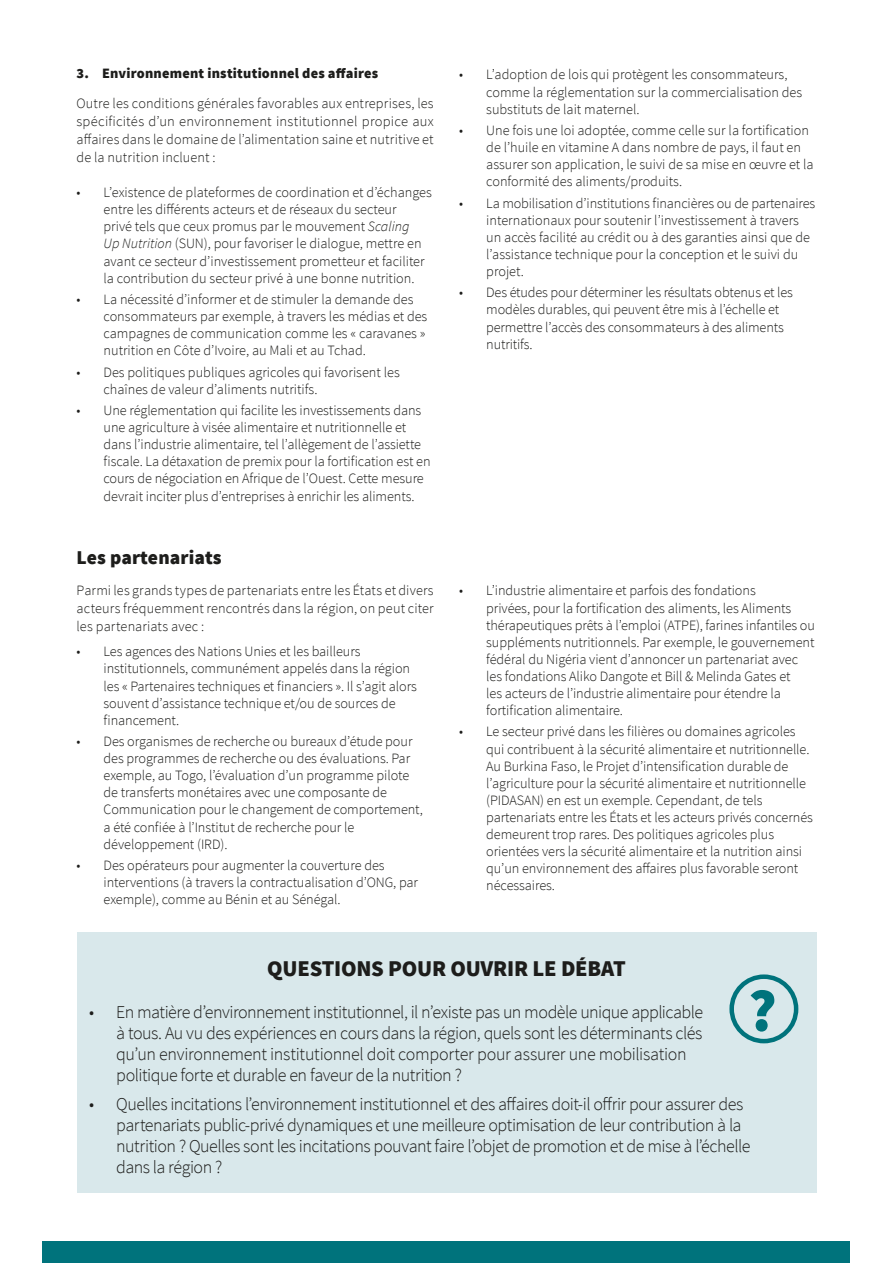
<style>
.page{position:relative;width:893px;height:1263px;background:#fff}
.page>*{position:absolute;margin:0;border:0;box-sizing:border-box;transform-origin:0 0}
.t1{font:900 60px "Source Sans Pro";color:#00737c}
.t2{font:900 22.5px "Source Sans Pro";letter-spacing:-.01em;color:#1d1d1b}
.t3{font:900 19.5px "Source Sans Pro";letter-spacing:.005em;color:#1d1d1b}
.t4{font:300 18px/21px "Source Sans Pro";letter-spacing:-.03em;color:#1d1d1b}
.t5{font:300 14.25px/17.1px "Source Sans Pro";letter-spacing:-.005em;color:#1d1d1b}
.t6{font:900 14.25px "Source Sans Pro";letter-spacing:.015em;color:#1d1d1b}
.s1{font-style:italic}
</style>
<div class="page">
<div style="left:43px;top:1242px;width:807px;height:21px;background:#00737c"></div>
<div style="left:77px;top:932px;width:739px;height:261px;background:#d9e8eb"></div>
<div style="left:729px;top:974px;width:69px;height:69px;border:4px solid #00737c;border-radius:50%"></div>
<p class="t6" style="left:77px;top:64px;width:303px">3. Environnement institutionnel des affaires</p>
<p class="t5" style="left:77px;top:94px;width:359px;line-height:18px;text-align:justify">Outre les conditions générales favorables aux entreprises, les spécificités d’un environnement institutionnel propice aux affaires dans le domaine de l’alimentation saine et nutritive et de la nutrition incluent :</p>
<p class="t5" style="left:104px;top:184px;width:330px;text-indent:-27px">• L’existence de plateformes de coordination et d’échanges entre les différents acteurs et de réseaux du secteur<br>privé tels que ceux promus par le mouvement <span class="s1">Scaling<br>Up Nutrition</span> (SUN), pour favoriser le dialogue, mettre en avant ce secteur d’investissement prometteur et faciliter la contribution du secteur privé à une bonne nutrition.</p>
<p class="t5" style="left:104px;top:291px;width:325px;text-indent:-27px">• La nécessité d’informer et de stimuler la demande des consommateurs par exemple, à travers les médias et des campagnes de communication comme les « caravanes » nutrition en Côte d’Ivoire, au Mali et au Tchad.</p>
<p class="t5" style="left:104px;top:363px;width:298px;text-indent:-27px">• Des politiques publiques agricoles qui favorisent les chaînes de valeur d’aliments nutritifs.</p>
<p class="t5" style="left:104px;top:402px;width:329px;text-indent:-27px">• Une réglementation qui facilite les investissements dans une agriculture à visée alimentaire et nutritionnelle et dans l’industrie alimentaire, tel l’allègement de l’assiette fiscale. La détaxation de premix pour la fortification est en cours de négociation en Afrique de l’Ouest. Cette mesure devrait inciter plus d’entreprises à enrichir les aliments.</p>
<h3 class="t3" style="left:77px;top:545px;width:147px">Les partenariats</h3>
<p class="t5" style="left:77px;top:581px;width:359px;line-height:18px;text-align:justify">Parmi les grands types de partenariats entre les États et divers acteurs fréquemment rencontrés dans la région, on peut citer les partenariats avec :</p>
<p class="t5" style="left:104px;top:643px;width:315px;text-indent:-27px">• Les agences des Nations Unies et les bailleurs institutionnels, communément appelés dans la région les « Partenaires techniques et financiers ». Il s’agit alors souvent d’assistance technique et/ou de sources de financement.</p>
<p class="t5" style="left:104px;top:733px;width:321px;text-indent:-27px">• Des organismes de recherche ou bureaux d’étude pour des programmes de recherche ou des évaluations. Par exemple, au Togo, l’évaluation d’un programme pilote de transferts monétaires avec une composante de Communication pour le changement de comportement, a été confiée à l’Institut de recherche pour le développement (IRD).</p>
<p class="t5" style="left:104px;top:857px;width:316px;text-indent:-27px">• Des opérateurs pour augmenter la couverture des interventions (à travers la contractualisation d’ONG, par exemple), comme au Bénin et au Sénégal.</p>
<p class="t5" style="left:486px;top:66px;width:317px;text-indent:-27px">• L’adoption de lois qui protègent les consommateurs, comme la réglementation sur la commercialisation des substituts de lait maternel.</p>
<p class="t5" style="left:486px;top:122px;width:329px;text-indent:-27px">• Une fois une loi adoptée, comme celle sur la fortification de l’huile en vitamine A dans nombre de pays, il faut en assurer son application, le suivi de sa mise en œuvre et la conformité des aliments/produits.</p>
<p class="t5" style="left:486px;top:194px;width:331px;text-indent:-27px">• La mobilisation d’institutions financières ou de partenaires internationaux pour soutenir l’investissement à travers un accès facilité au crédit ou à des garanties ainsi que de l’assistance technique pour la conception et le suivi du projet.</p>
<p class="t5" style="left:486px;top:284px;width:308px;text-indent:-27px">• Des études pour déterminer les résultats obtenus et les modèles durables, qui peuvent être mis à l’échelle et permettre l’accès des consommateurs à des aliments nutritifs.</p>
<p class="t5" style="left:486px;top:582px;width:330px;text-indent:-27px">• L’industrie alimentaire et parfois des fondations<br>privées, pour la fortification des aliments, les Aliments thérapeutiques prêts à l’emploi (ATPE), farines infantiles ou suppléments nutritionnels. Par exemple, le gouvernement fédéral du Nigéria vient d’annoncer un partenariat avec les fondations Aliko Dangote et Bill &amp; Melinda Gates et<br>les acteurs de l’industrie alimentaire pour étendre la fortification alimentaire.</p>
<p class="t5" style="left:486px;top:723px;width:328px;text-indent:-27px">• Le secteur privé dans les filières ou domaines agricoles qui contribuent à la sécurité alimentaire et nutritionnelle.<br>Au Burkina Faso, le Projet d’intensification durable de l’agriculture pour la sécurité alimentaire et nutritionnelle (PIDASAN) en est un exemple. Cependant, de tels partenariats entre les États et les acteurs privés concernés demeurent trop rares. Des politiques agricoles plus orientées vers la sécurité alimentaire et la nutrition ainsi qu’un environnement des affaires plus favorable seront nécessaires.</p>
<h2 class="t2" style="left:267px;top:954px;width:360px">QUESTIONS POUR OUVRIR LE DÉBAT</h2>
<p class="t4" style="left:116px;top:1001px;width:588px;text-indent:-27px">• En matière d’environnement institutionnel, il n’existe pas un modèle unique applicable à tous. Au vu des expériences en cours dans la région, quels sont les déterminants clés qu’un environnement institutionnel doit comporter pour assurer une mobilisation politique forte et durable en faveur de la nutrition ?</p>
<p class="t4" style="left:116px;top:1094px;width:636px;text-indent:-27px">• Quelles incitations l’environnement institutionnel et des affaires doit-il offrir pour assurer des partenariats public-privé dynamiques et une meilleure optimisation de leur contribution à la nutrition ? Quelles sont les incitations pouvant faire l’objet de promotion et de mise à l’échelle dans la région ?</p>
<h1 class="t1" style="left:748px;top:972px;width:30px">?</h1>
</div>
